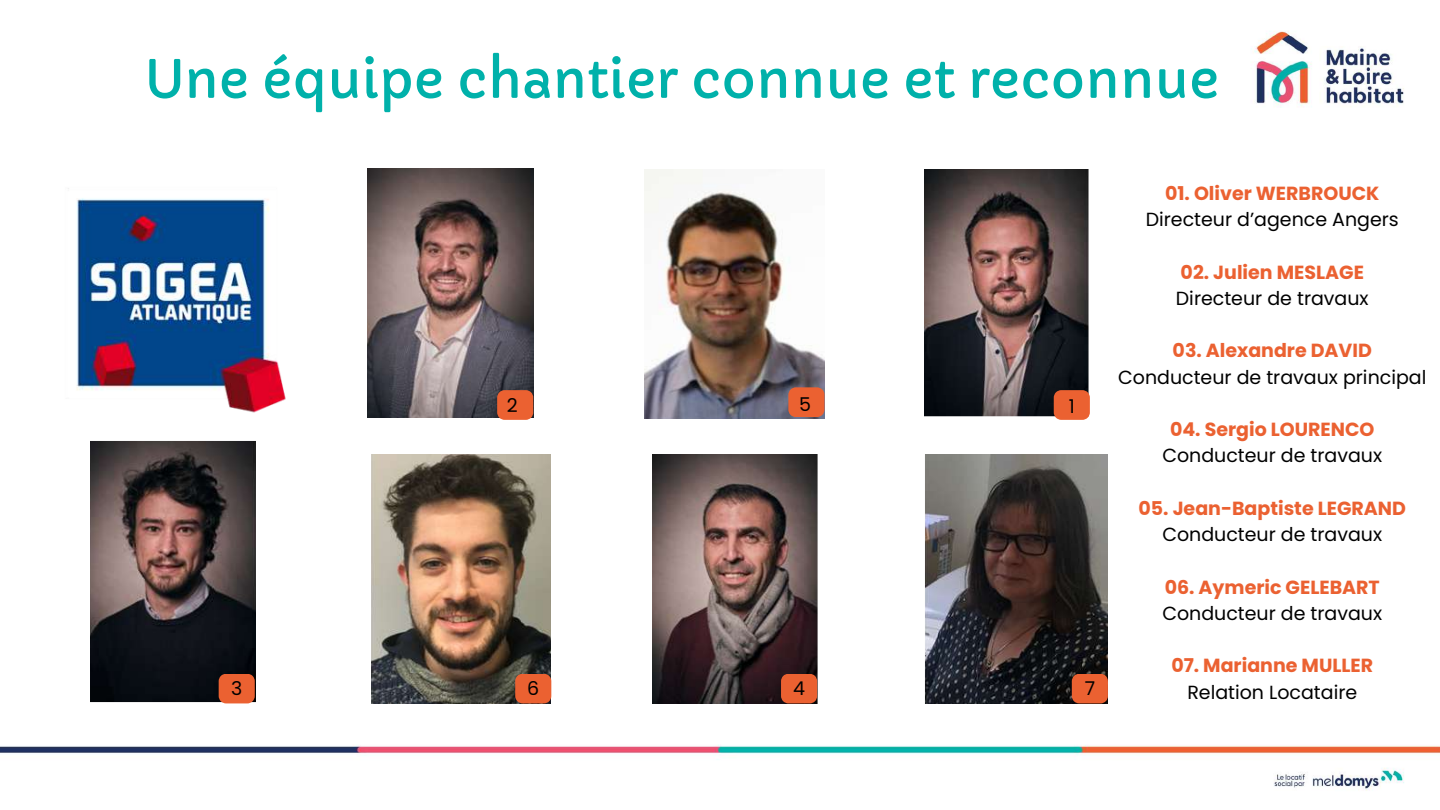
<style>
.page{position:relative;width:1440px;height:810px;background:#fff}
.page>*{position:absolute;margin:0;border:0;box-sizing:border-box;transform-origin:0 0}
.t1{font:52px "Capriola";color:#00b1aa}
.t2{font:19px "Poppins";color:#000}
.t3{font:700 19px "Poppins";color:#eb6131}
</style>
<div class="page">
<img style="left:0;top:31px;width:1440px;height:760px">
<img style="left:48px;top:169px;width:246px;height:248px">
<img style="left:367px;top:168px;width:166px;height:249px">
<img style="left:645px;top:169px;width:180px;height:249px">
<img style="left:91px;top:441px;width:164px;height:262px">
<img style="left:925px;top:169px;width:165px;height:249px">
<img style="left:367px;top:455px;width:183px;height:249px">
<img style="left:925px;top:455px;width:183px;height:249px">
<img style="left:652px;top:455px;width:165px;height:249px">
<svg style="left:497px;top:390px;width:36px;height:30px"></svg>
<svg style="left:219px;top:674px;width:36px;height:29px"></svg>
<svg style="left:515px;top:674px;width:36px;height:29px"></svg>
<svg style="left:781px;top:674px;width:36px;height:29px"></svg>
<svg style="left:1072px;top:674px;width:36px;height:29px"></svg>
<svg style="left:1054px;top:390px;width:36px;height:30px"></svg>
<svg style="left:788px;top:387px;width:36px;height:30px"></svg>
<h1 class="t1" style="left:145px;top:47px;width:1076px">Une équipe chantier connue et reconnue</h1>
<p class="t2" style="left:799px;top:391px;width:13px">5</p>
<p class="t2" style="left:507px;top:392px;width:12px">2</p>
<p class="t2" style="left:1069px;top:393px;width:8px">1</p>
<p class="t2" style="left:527px;top:675px;width:14px">6</p>
<p class="t2" style="left:1085px;top:675px;width:12px">7</p>
<p class="t2" style="left:231px;top:675px;width:13px">3</p>
<p class="t2" style="left:793px;top:675px;width:13px">4</p>
<p class="t3" style="left:1165px;top:180px;width:216px">01. Oliver WERBROUCK</p>
<p class="t2" style="left:1146px;top:206px;width:255px">Directeur d’agence Angers</p>
<p class="t3" style="left:1181px;top:259px;width:185px">02. Julien MESLAGE</p>
<p class="t2" style="left:1176px;top:285px;width:194px">Directeur de travaux</p>
<p class="t3" style="left:1173px;top:337px;width:201px">03. Alexandre DAVID</p>
<p class="t2" style="left:1118px;top:364px;width:310px">Conducteur de travaux principal</p>
<p class="t3" style="left:1170px;top:416px;width:206px">04. Sergio LOURENCO</p>
<p class="t2" style="left:1162px;top:442px;width:221px">Conducteur de travaux</p>
<p class="t3" style="left:1139px;top:495px;width:269px">05. Jean-Baptiste LEGRAND</p>
<p class="t2" style="left:1162px;top:521px;width:221px">Conducteur de travaux</p>
<p class="t3" style="left:1165px;top:574px;width:217px">06. Aymeric GELEBART</p>
<p class="t2" style="left:1162px;top:600px;width:221px">Conducteur de travaux</p>
<p class="t3" style="left:1171px;top:652px;width:203px">07. Marianne MULLER</p>
<p class="t2" style="left:1187px;top:679px;width:171px">Relation Locataire</p>
</div>
